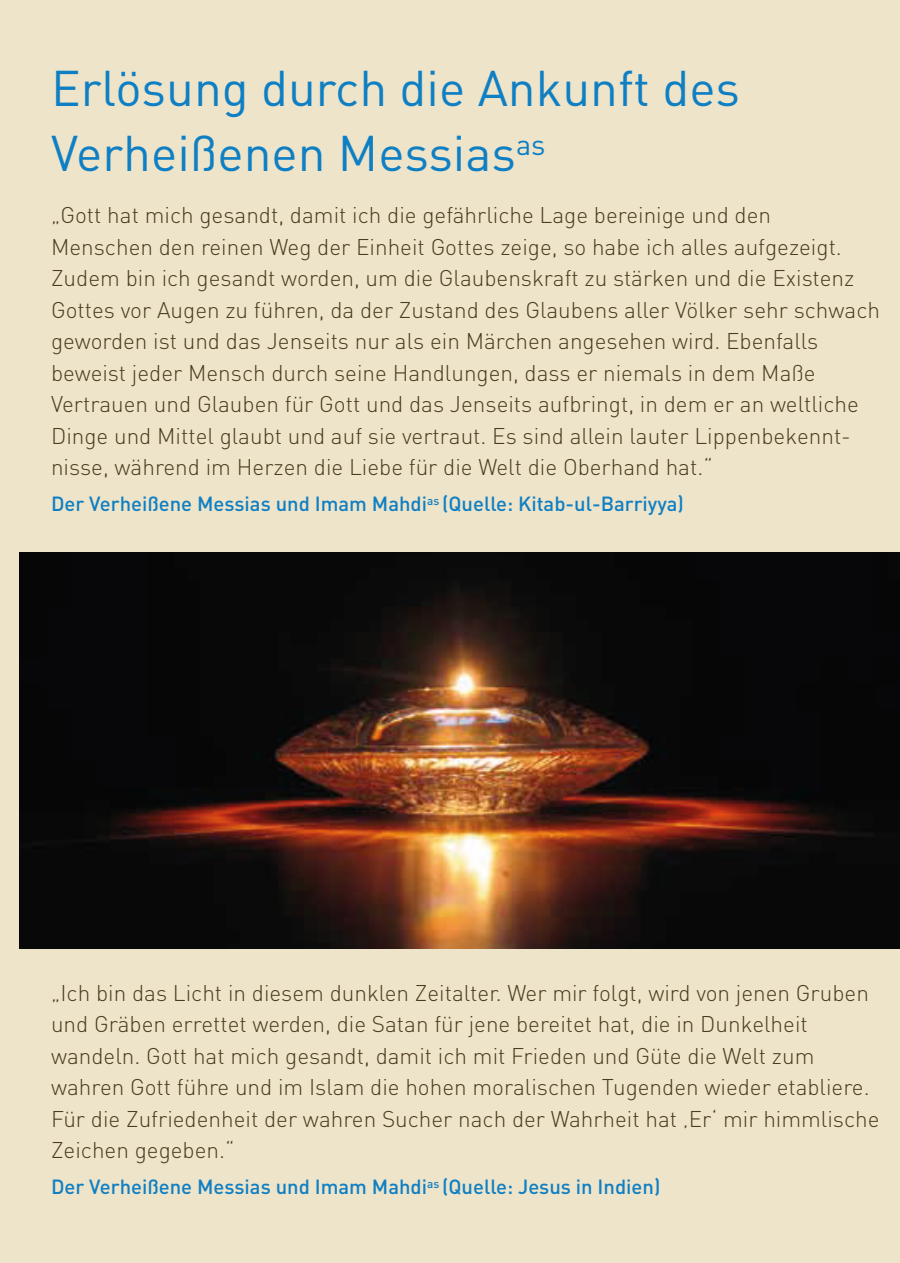
<style>
.page{position:relative;width:900px;height:1263px;background:#fff}
.page>*{position:absolute;margin:0;border:0;box-sizing:border-box;transform-origin:0 0}
.t1{font:49.5px/65.2px "DIN Pro";color:#0f7fc3}
.t2{font:300 22.5px/31.5px "DIN Pro";color:#4b3b1f}
.t3{font:500 20.25px "DIN Pro";color:#0f7fc3}
</style>
<div class="page">
<div style="left:0;top:0;width:899px;height:1263px;background:#eee4ca"></div>
<img style="left:19px;top:553px;width:880px;height:395px">
<h1 class="t1" style="left:51px;top:54px;width:690px">Erlösung durch die Ankunft des<br>Verheißenen Messias<sup>as</sup></h1>
<p class="t2" style="left:51px;top:199px;width:830px">„Gott hat mich gesandt, damit ich die gefährliche Lage bereinige und den<br>Menschen den reinen Weg der Einheit Gottes zeige, so habe ich alles aufgezeigt.<br>Zudem bin ich gesandt worden, um die Glaubenskraft zu stärken und die Existenz Gottes vor Augen zu führen, da der Zustand des Glaubens aller Völker sehr schwach geworden ist und das Jenseits nur als ein Märchen angesehen wird. Ebenfalls beweist jeder Mensch durch seine Handlungen, dass er niemals in dem Maße Vertrauen und Glauben für Gott und das Jenseits aufbringt, in dem er an weltliche Dinge und Mittel glaubt und auf sie vertraut. Es sind allein lauter Lippenbekennt&shy;nisse, während im Herzen die Liebe für die Welt die Oberhand hat.“</p>
<p class="t3" style="left:51px;top:490px;width:634px">Der Verheißene Messias und Imam Mahdi<sup>as</sup> (Quelle: Kitab-ul-Barriyya)</p>
<p class="t2" style="left:51px;top:976px;width:829px">„Ich bin das Licht in diesem dunklen Zeitalter. Wer mir folgt, wird von jenen Gruben und Gräben errettet werden, die Satan für jene bereitet hat, die in Dunkelheit wandeln. Gott hat mich gesandt, damit ich mit Frieden und Güte die Welt zum wahren Gott führe und im Islam die hohen moralischen Tugenden wieder etabliere.<br>Für die Zufriedenheit der wahren Sucher nach der Wahrheit hat ‚Er‘ mir himmlische Zeichen gegeben.“</p>
<p class="t3" style="left:51px;top:1173px;width:610px">Der Verheißene Messias und Imam Mahdi<sup>as</sup> (Quelle: Jesus in Indien)</p>
</div>
